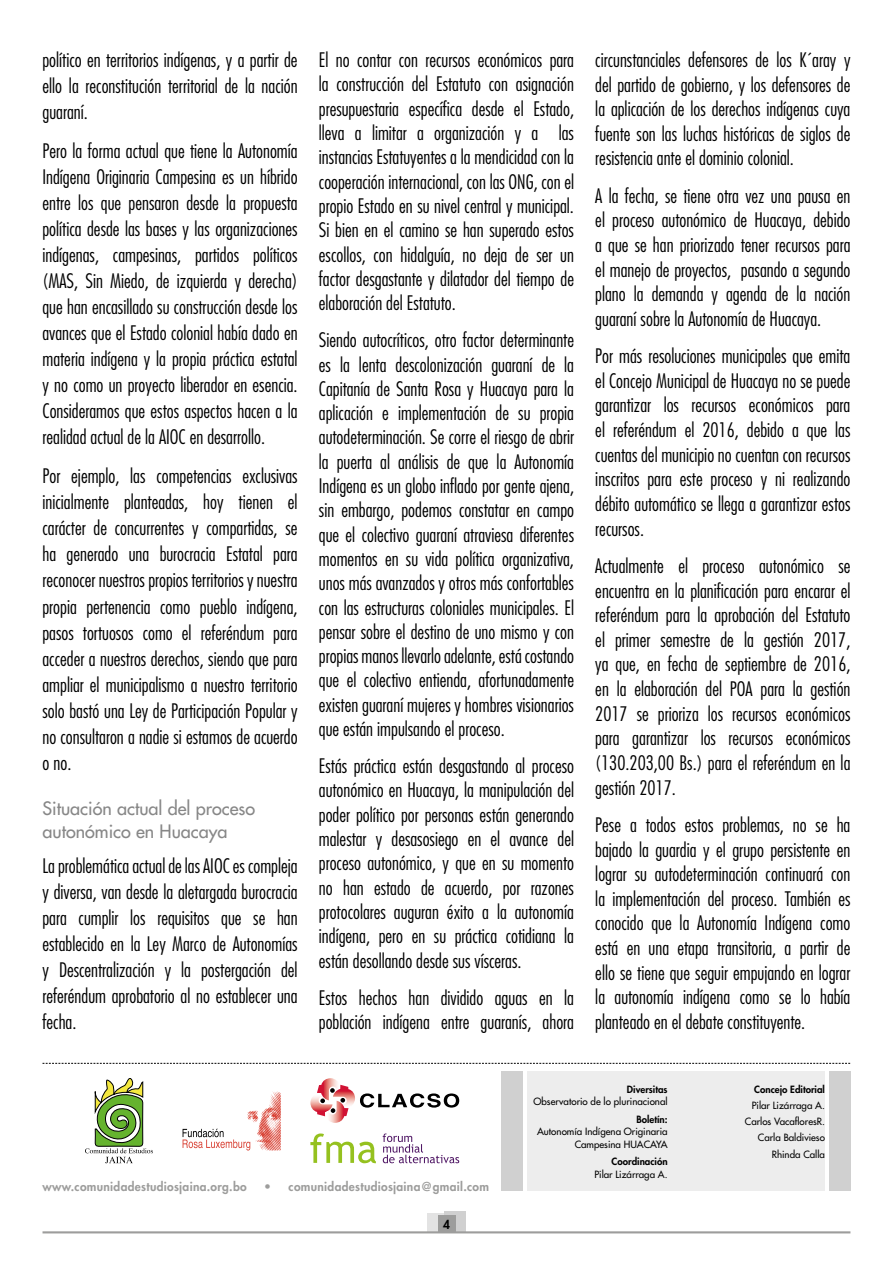
<style>
.page{position:relative;width:893px;height:1276px;background:#fff}
.page>*{position:absolute;margin:0;border:0;box-sizing:border-box;transform-origin:0 0}
.t1{font:300 condensed 19.5px/24.3px "Futura Std";color:#000;text-align:justify}
.t2{font:500 18px/23.7px "Futura Std";color:#878787}
.t3{font:800 12px "Futura Std";letter-spacing:.025em;color:#9d9d9c}
.t4{font:800 12px "Futura Std";color:#000}
.t5{font:500 9.75px/16.2px "Futura Std";color:#000;text-align:right}
.t6{font:800 9.75px "Futura Std";color:#000}
</style>
<div class="page">
<div style="left:427px;top:1213px;width:19px;height:19px;background:#e3e3e3"></div>
<div style="left:444px;top:1211px;width:22px;height:21px;background:#d0d0d0"></div>
<div style="left:438px;top:1215px;width:17px;height:17px;background:#9d9d9c"></div>
<hr style="left:43px;top:1231px;width:807px;height:2px;background:#9d9d9c">
<svg style="left:43px;top:1063px;width:807px;height:1px"></svg>
<div style="left:527px;top:1071px;width:298px;height:120px;background:#ededed"></div>
<div style="left:829px;top:1071px;width:21px;height:120px;background:#d0d0d0"></div>
<div style="left:502px;top:1071px;width:21px;height:120px;background:#d0d0d0"></div>
<svg style="left:85px;top:1078px;width:68px;height:85px"></svg>
<svg style="left:183px;top:1091px;width:98px;height:59px"></svg>
<svg style="left:310px;top:1133px;width:66px;height:30px"></svg>
<svg style="left:383px;top:1133px;width:76px;height:30px"></svg>
<svg style="left:310px;top:1078px;width:149px;height:45px"></svg>
<p class="t1" style="left:43px;top:47px;width:257px;line-height:26.1px">político en territorios indígenas, y a partir de ello la reconstitución territorial de la nación guaraní.</p>
<p class="t1" style="left:43px;top:138px;width:257px;line-height:26.1px">Pero la forma actual que tiene la Autonomía Indígena Originaria Campesina es un híbrido entre los que pensaron desde la propuesta política desde las bases y las organizaciones indígenas, campesinas, partidos políticos (MAS, Sin Miedo, de izquierda y derecha) que han encasillado su construcción desde los avances que el Estado colonial había dado en materia indígena y la propia práctica estatal y no como un proyecto liberador en esencia.<br>Consideramos que estos aspectos hacen a la realidad actual de la AIOC en desarrollo.</p>
<p class="t1" style="left:43px;top:463px;width:257px;line-height:26.1px">Por ejemplo, las competencias exclusivas inicialmente planteadas, hoy tienen el carácter de concurrentes y compartidas, se ha generado una burocracia Estatal para reconocer nuestros propios territorios y nuestra propia pertenencia como pueblo indígena, pasos tortuosos como el referéndum para acceder a nuestros derechos, siendo que para ampliar el municipalismo a nuestro territorio solo bastó una Ley de Participación Popular y no consultaron a nadie si estamos de acuerdo o no.</p>
<p class="t2" style="left:43px;top:796px;width:214px">Situación actual del proceso autonómico en Huacaya</p>
<p class="t1" style="left:43px;top:852px;width:257px;line-height:26.1px">La problemática actual de las AIOC es compleja y diversa, van desde la aletargada burocracia para cumplir los requisitos que se han establecido en la Ley Marco de Autonomías y Descentralización y la postergación del referéndum aprobatorio al no establecer una fecha.</p>
<p class="t1" style="left:319px;top:48px;width:257px">El no contar con recursos económicos para la construcción del Estatuto con asignación presupuestaria específica desde el Estado, lleva a limitar a organización y a las instancias Estatuyentes a la mendicidad con la cooperación internacional, con las ONG, con el propio Estado en su nivel central y municipal.<br>Si bien en el camino se han superado estos escollos, con hidalguía, no deja de ser un factor desgastante y dilatador del tiempo de elaboración del Estatuto.</p>
<p class="t1" style="left:319px;top:328px;width:257px">Siendo autocríticos, otro factor determinante es la lenta descolonización guaraní de la Capitanía de Santa Rosa y Huacaya para la aplicación e implementación de su propia autodeterminación. Se corre el riesgo de abrir la puerta al análisis de que la Autonomía Indígena es un globo inflado por gente ajena, sin embargo, podemos constatar en campo que el colectivo guaraní atraviesa diferentes momentos en su vida política organizativa, unos más avanzados y otros más confortables con las estructuras coloniales municipales. El pensar sobre el destino de uno mismo y con propias manos llevarlo adelante, está costando que el colectivo entienda, afortunadamente existen guaraní mujeres y hombres visionarios que están impulsando el proceso.</p>
<p class="t1" style="left:319px;top:754px;width:257px">Estás práctica están desgastando al proceso autonómico en Huacaya, la manipulación del poder político por personas están generando malestar y desasosiego en el avance del proceso autonómico, y que en su momento no han estado de acuerdo, por razones protocolares auguran éxito a la autonomía indígena, pero en su práctica cotidiana la están desollando desde sus vísceras.</p>
<p class="t1" style="left:319px;top:985px;width:257px">Estos hechos han dividido aguas en la población indígena entre guaranís, ahora</p>
<p class="t1" style="left:595px;top:47px;width:257px">circunstanciales defensores de los K´aray y del partido de gobierno, y los defensores de la aplicación de los derechos indígenas cuya fuente son las luchas históricas de siglos de resistencia ante el dominio colonial.</p>
<p class="t1" style="left:595px;top:183px;width:257px">A la fecha, se tiene otra vez una pausa en el proceso autonómico de Huacaya, debido a que se han priorizado tener recursos para el manejo de proyectos, pasando a segundo plano la demanda y agenda de la nación guaraní sobre la Autonomía de Huacaya.</p>
<p class="t1" style="left:595px;top:344px;width:257px">Por más resoluciones municipales que emita el Concejo Municipal de Huacaya no se puede garantizar los recursos económicos para el referéndum el 2016, debido a que las cuentas del municipio no cuentan con recursos inscritos para este proceso y ni realizando débito automático se llega a garantizar estos recursos.</p>
<p class="t1" style="left:595px;top:553px;width:257px">Actualmente el proceso autonómico se encuentra en la planificación para encarar el referéndum para la aprobación del Estatuto el primer semestre de la gestión 2017, ya que, en fecha de septiembre de 2016, en la elaboración del POA para la gestión 2017 se prioriza los recursos económicos para garantizar los recursos económicos (130.203,00 Bs.) para el referéndum en la gestión 2017.</p>
<p class="t1" style="left:595px;top:812px;width:257px">Pese a todos estos problemas, no se ha bajado la guardia y el grupo persistente en lograr su autodeterminación continuará con la implementación del proceso. También es conocido que la Autonomía Indígena como está en una etapa transitoria, a partir de ello se tiene que seguir empujando en lograr la autonomía indígena como se lo había planteado en el debate constituyente.</p>
<p class="t3" style="left:43px;top:1179px;width:206px">www.comunidadestudiosjaina.org.bo</p>
<p class="t3" style="left:264px;top:1179px;width:226px">• comunidadestudiosjaina@gmail.com</p>
<p class="t4" style="left:443px;top:1216px;width:8px">4</p>
<p class="t6" style="left:627px;top:1083px;width:42px">Diversitas</p>
<p class="t5" style="left:533px;top:1093px;width:136px">Observatorio de lo plurinacional</p>
<p class="t6" style="left:636px;top:1112px;width:33px">Boletín:</p>
<p class="t5" style="left:537px;top:1125px;width:132px;line-height:12.9px">Autonomía Indígena Originaria<br>Campesina HUACAYA</p>
<p class="t6" style="left:612px;top:1155px;width:58px">Coordinación</p>
<p class="t5" style="left:594px;top:1166px;width:75px">Pilar Lizárraga A.</p>
<p class="t6" style="left:754px;top:1083px;width:72px">Concejo Editorial</p>
<p class="t5" style="left:745px;top:1097px;width:82px">Pilar Lizárraga A.<br>Carlos VacafloresR.<br>Carla Baldivieso<br>Rhinda Calla</p>
</div>
